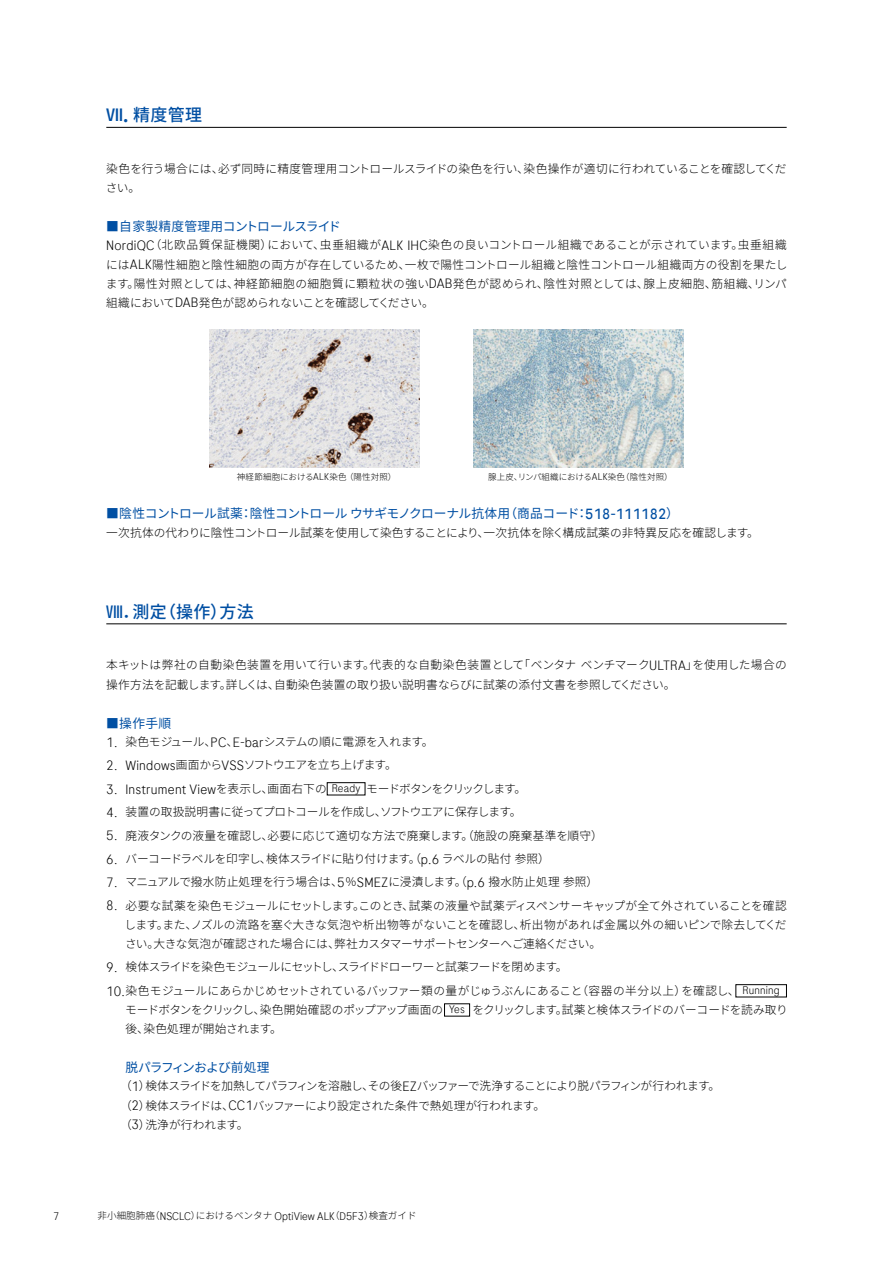
<style>
.page{position:relative;width:893px;height:1263px;background:#fff}
.page>*{position:absolute;margin:0;border:0;box-sizing:border-box;transform-origin:0 0}
.t1{font:500 16.95px "Noto Sans JP";letter-spacing:.02em;color:#004fa3}
.t2{font:12.75px "Noto Sans JP";letter-spacing:-.03em;color:#004fa3}
.t3{font:12.75px "Noto Sans JP";letter-spacing:-.055em;color:#004fa3}
.t4{font:300 11.7px/19.2px "Noto Sans JP";letter-spacing:-.02em;color:#000;text-align:justify}
.t5{font:300 11.7px/19.2px "Noto Sans JP";color:#000}
.t6{font:300 11.7px/19.2px "Noto Sans JP";letter-spacing:.01em;color:#000}
.t7{font:300 11.7px/19.2px "Noto Sans JP";letter-spacing:-.055em;color:#000}
.t8{font:300 11.7px "Noto Sans JP";letter-spacing:.02em;color:#000}
.t9{font:300 11.7px "Noto Sans JP";letter-spacing:-.065em;color:#000}
.t10{font:300 11.7px "Noto Sans JP";letter-spacing:-.06em;color:#000}
.t11{font:300 11.7px "Noto Sans JP";letter-spacing:-.045em;color:#000}
.t12{font:300 9.6px "Noto Sans JP";color:#000}
.t13{font:300 8.55px "Noto Sans JP";letter-spacing:.02em;color:#000}
.s1{font-family:"Roche Sans";font-size:19.5px}
.s2{font-family:"Roche Sans";font-size:13.5px}
.s3{font-family:"Roche Sans";font-size:9.75px}
.s4{font-family:"Roche Sans";font-size:14.7px}
.s5{font-family:"Roche Sans";font-size:10.95px}
</style>
<div class="page">
<hr style="left:106px;top:127px;width:681px;height:1px;background:#000">
<hr style="left:106px;top:624px;width:681px;height:1px;background:#000">
<div style="left:327px;top:782px;width:38px;height:13px;border:1px solid #000"></div>
<div style="left:736px;top:984px;width:51px;height:13px;border:1px solid #000"></div>
<div style="left:444px;top:1003px;width:26px;height:13px;border:1px solid #000"></div>
<img style="left:209px;top:330px;width:211px;height:138px">
<img style="left:473px;top:330px;width:211px;height:138px">
<h1 class="t1" style="left:106px;top:106px;width:97px">Ⅶ<span class="s1">.</span> 精度管理</h1>
<p class="t5" style="left:106px;top:159px;width:682px">染色を行う場合には、必ず同時に精度管理用コントロールスライドの染色を行い、染色操作が適切に行われていることを確認してください。</p>
<p class="t2" style="left:106px;top:219px;width:236px">■自家製精度管理用コントロールスライド</p>
<p class="t4" style="left:106px;top:236px;width:683px"><span class="s2">NordiQC</span>（北欧品質保証機関）において、虫垂組織が<span class="s2">ALK IHC</span>染色の良いコントロール組織であることが示されています。虫垂組織には<span class="s2">ALK</span>陽性細胞と陰性細胞の両方が存在しているため、一枚で陽性コントロール組織と陰性コントロール組織両方の役割を果たします。陽性対照としては、神経節細胞の細胞質に顆粒状の強い<span class="s2">DAB</span>発色が認められ、陰性対照としては、腺上皮細胞、筋組織、リンパ組織において<span class="s2">DAB</span>発色が認められないことを確認してください。</p>
<p class="t13" style="left:237px;top:472px;width:161px">神経節細胞における<span class="s3">ALK</span>染色（陽性対照）</p>
<p class="t13" style="left:488px;top:472px;width:186px">腺上皮、リンパ組織における<span class="s3">ALK</span>染色（陰性対照）</p>
<p class="t2" style="left:106px;top:506px;width:574px">■陰性コントロール試薬：陰性コントロールウサギモノクローナル抗体用（商品コード：<span class="s4">518-111182</span>）</p>
<p class="t5" style="left:106px;top:523px;width:654px">一次抗体の代わりに陰性コントロール試薬を使用して染色することにより、一次抗体を除く構成試薬の非特異反応を確認します。</p>
<h1 class="t1" style="left:106px;top:602px;width:149px">Ⅷ．測定（操作）方法</h1>
<p class="t6" style="left:106px;top:656px;width:682px">本キットは弊社の自動染色装置を用いて行います。代表的な自動染色装置として「ベンタナベンチマーク<span class="s2">ULTRA</span>」を使用した場合の操作方法を記載します。詳しくは、自動染色装置の取り扱い説明書ならびに試薬の添付文書を参照してください。</p>
<p class="t2" style="left:106px;top:716px;width:66px">■操作手順</p>
<p class="t4" style="left:106px;top:732px;width:329px"><span class="s2">1.</span> 染色モジュール、<span class="s2">PC</span>、<span class="s2">E-bar</span>システムの順に電源を入れます。</p>
<p class="t11" style="left:106px;top:758px;width:292px"><span class="s2">2. Windows</span>画面から<span class="s2">VSS</span>ソフトウエアを立ち上げます。</p>
<p class="t9" style="left:106px;top:782px;width:421px"><span class="s2">3. Instrument View</span>を表示し、画面右下の <span class="s5">Ready</span> モードボタンをクリックします。</p>
<p class="t4" style="left:106px;top:802px;width:417px"><span class="s2">4.</span> 装置の取扱説明書に従ってプロトコールを作成し、ソフトウエアに保存します。</p>
<p class="t5" style="left:106px;top:826px;width:498px"><span class="s2">5.</span> 廃液タンクの液量を確認し、必要に応じて適切な方法で廃棄します。（施設の廃棄基準を順守）</p>
<p class="t4" style="left:106px;top:849px;width:445px"><span class="s2">6.</span> バーコードラベルを印字し、検体スライドに貼り付けます。（<span class="s2">p.6</span> ラベルの貼付参照）</p>
<p class="t8" style="left:106px;top:875px;width:493px"><span class="s2">7.</span> マニュアルで撥水防止処理を行う場合は、<span class="s2">5</span>％<span class="s2">SMEZ</span>に浸漬します。（<span class="s2">p.6</span> 撥水防止処理参照）</p>
<p class="t4" style="left:125px;top:896px;width:664px;text-indent:-18px"><span class="s2">8.</span> 必要な試薬を染色モジュールにセットします。このとき、試薬の液量や試薬ディスペンサーキャップが全て外されていることを確認します。また、ノズルの流路を塞ぐ大きな気泡や析出物等がないことを確認し、析出物があれば金属以外の細いピンで除去してください。大きな気泡が確認された場合には、弊社カスタマーサポートセンターへご連絡ください。</p>
<p class="t10" style="left:106px;top:960px;width:463px"><span class="s2">9.</span> 検体スライドを染色モジュールにセットし、スライドドローワーと試薬フードを閉めます。</p>
<p class="t4" style="left:125px;top:982px;width:664px;text-align:left;text-indent:-19px"><span class="s2">10.</span> 染色モジュールにあらかじめセットされているバッファー類の量がじゅうぶんにあること（容器の半分以上）を確認し、 <span class="s5">Running</span>モードボタンをクリックし、染色開始確認のポップアップ画面の <span class="s5">Yes</span> をクリックします。試薬と検体スライドのバーコードを読み取り後、染色処理が開始されます。</p>
<p class="t3" style="left:125px;top:1060px;width:146px">脱パラフィンおよび前処理</p>
<p class="t7" style="left:120px;top:1077px;width:602px">（<span class="s2">1</span>）検体スライドを加熱してパラフィンを溶融し、その後<span class="s2">EZ</span>バッファーで洗浄することにより脱パラフィンが行われます。（<span class="s2">2</span>）検体スライドは、<span class="s2">CC1</span>バッファーにより設定された条件で熱処理が行われます。<br>（<span class="s2">3</span>）洗浄が行われます。</p>
<p class="t12" style="left:53px;top:1210px;width:365px"><span class="s5">7</span>　　　　非小細胞肺癌（<span class="s5">NSCLC</span>）におけるベンタナ <span class="s5">OptiView ALK</span>（<span class="s5">D5F3</span>）検査ガイド</p>
</div>
